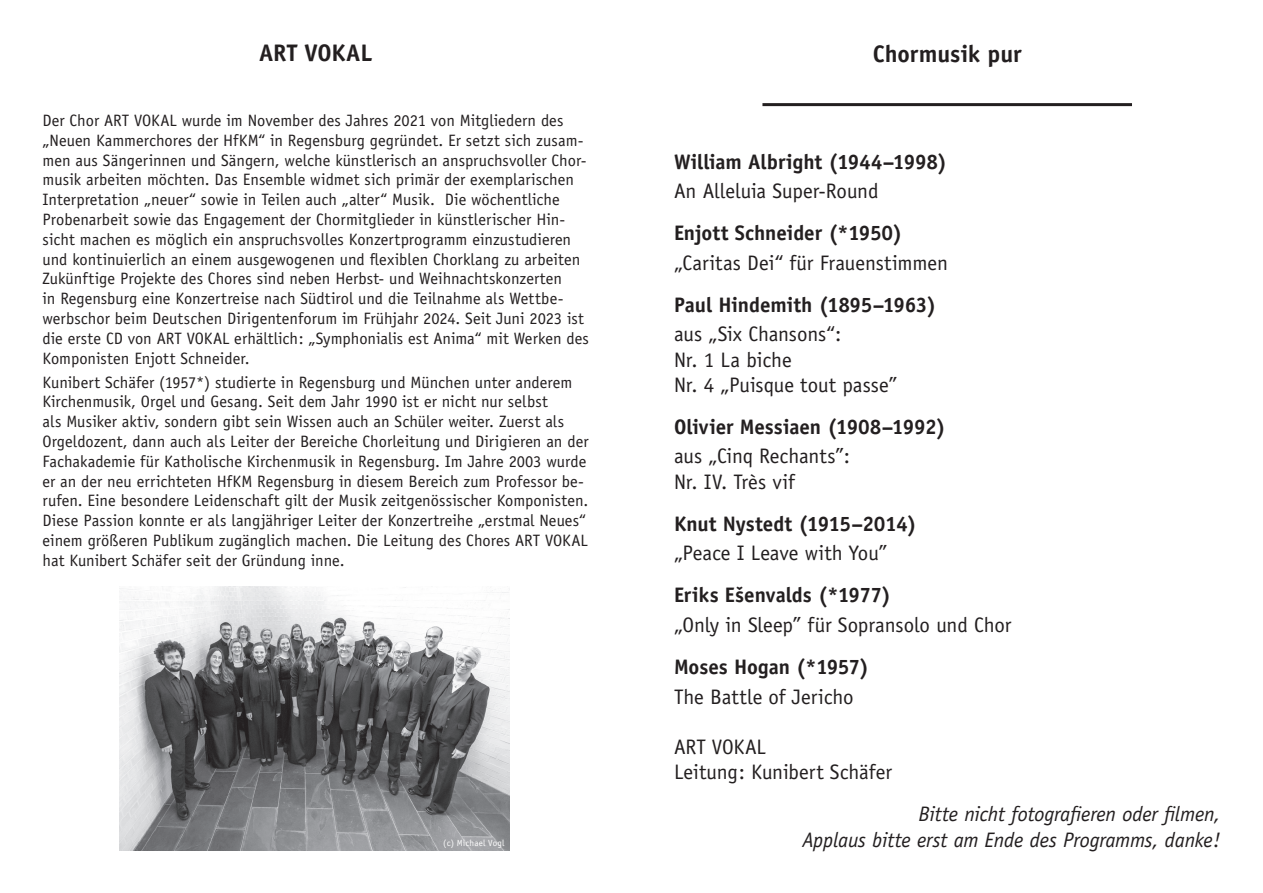
<style>
.page{position:relative;width:1263px;height:893px;background:#fff}
.page>*{position:absolute;margin:0;border:0;box-sizing:border-box;transform-origin:0 0}
.t1{font:700 24px "Officina Sans";letter-spacing:-.005em;color:#231f20}
.t2{font:21px/25.2px "Officina Sans";letter-spacing:-.005em;color:#231f20}
.t3{font:700 21px "Officina Sans";letter-spacing:-.005em;color:#231f20}
.t4{font:italic 21px/25.2px "Officina Sans";letter-spacing:-.01em;color:#231f20;text-align:right}
.t5{font:16.5px/19.8px "Officina Sans";color:#231f20}
.t6{font:9px "Officina Sans";letter-spacing:.02em;color:#fff}
</style>
<div class="page">
<hr style="left:762px;top:103px;width:370px;height:3px;background:#231f20">
<img style="left:119px;top:587px;width:390px;height:263px">
<h1 class="t1" style="left:259px;top:38px;width:115px">ART VOKAL</h1>
<p class="t5" style="left:43px;top:110px;width:548px">Der Chor ART VOKAL wurde im November des Jahres 2021 von Mitgliedern des „Neuen Kammerchores der HfKM“ in Regensburg gegründet. Er setzt sich zusam&shy;men aus Sängerinnen und Sängern, welche künstlerisch an anspruchsvoller Chor&shy;musik arbeiten möchten. Das Ensemble widmet sich primär der exemplarischen Interpretation „neuer“ sowie in Teilen auch „alter“ Musik. Die wöchentliche Probenarbeit sowie das Engagement der Chormitglieder in künstlerischer Hin&shy;sicht machen es möglich ein anspruchsvolles Konzertprogramm einzustudieren und kontinuierlich an einem ausgewogenen und flexiblen Chorklang zu arbeiten Zukünftige Projekte des Chores sind neben Herbst- und Weihnachtskonzerten<br>in Regensburg eine Konzertreise nach Südtirol und die Teilnahme als Wettbe&shy;werbschor beim Deutschen Dirigentenforum im Frühjahr 2024. Seit Juni 2023 ist die erste CD von ART VOKAL erhältlich: „Symphonialis est Anima“ mit Werken des Komponisten Enjott Schneider.</p>
<p class="t5" style="left:43px;top:372px;width:547px">Kunibert Schäfer (1957*) studierte in Regensburg und München unter anderem Kirchenmusik, Orgel und Gesang. Seit dem Jahr 1990 ist er nicht nur selbst<br>als Musiker aktiv, sondern gibt sein Wissen auch an Schüler weiter. Zuerst als Orgeldozent, dann auch als Leiter der Bereiche Chorleitung und Dirigieren an der Fachakademie für Katholische Kirchenmusik in Regensburg. Im Jahre 2003 wurde er an der neu errichteten HfKM Regensburg in diesem Bereich zum Professor be&shy;rufen. Eine besondere Leidenschaft gilt der Musik zeitgenössischer Komponisten.<br>Diese Passion konnte er als langjähriger Leiter der Konzertreihe „erstmal Neues“ einem größeren Publikum zugänglich machen. Die Leitung des Chores ART VOKAL hat Kunibert Schäfer seit der Gründung inne.</p>
<p class="t6" style="left:443px;top:837px;width:63px">(c) Michael Vogl</p>
<h1 class="t1" style="left:873px;top:38px;width:150px">Chormusik pur</h1>
<p class="t3" style="left:674px;top:148px;width:275px">William Albright (1944–1998)</p>
<p class="t2" style="left:674px;top:178px;width:206px">An Alleluia Super-Round</p>
<p class="t3" style="left:674px;top:220px;width:230px">Enjott Schneider (*1950)</p>
<p class="t2" style="left:674px;top:250px;width:275px">„Caritas Dei“ für Frauenstimmen</p>
<p class="t3" style="left:674px;top:292px;width:264px">Paul Hindemith (1895–1963)</p>
<p class="t2" style="left:674px;top:322px;width:225px">aus „Six Chansons“:<br>Nr. 1 La biche<br>Nr. 4 „Puisque tout passe”</p>
<p class="t3" style="left:674px;top:414px;width:273px">Olivier Messiaen (1908–1992)</p>
<p class="t2" style="left:674px;top:444px;width:177px">aus „Cinq Rechants”:<br>Nr. IV. Très vif</p>
<p class="t3" style="left:674px;top:510px;width:244px">Knut Nystedt (1915–2014)</p>
<p class="t2" style="left:674px;top:541px;width:215px">„Peace I Leave with You”</p>
<p class="t3" style="left:674px;top:582px;width:219px">Eriks Ešenvalds (*1977)</p>
<p class="t2" style="left:674px;top:612px;width:339px">„Only in Sleep” für Sopransolo und Chor</p>
<p class="t3" style="left:674px;top:654px;width:197px">Moses Hogan (*1957)</p>
<p class="t2" style="left:674px;top:684px;width:181px">The Battle of Jericho</p>
<p class="t2" style="left:674px;top:734px;width:219px">ART VOKAL<br>Leitung: Kunibert Schäfer</p>
<p class="t4" style="left:802px;top:802px;width:419px">Bitte nicht fotografieren oder filmen,<br>Applaus bitte erst am Ende des Programms, danke!</p>
</div>
